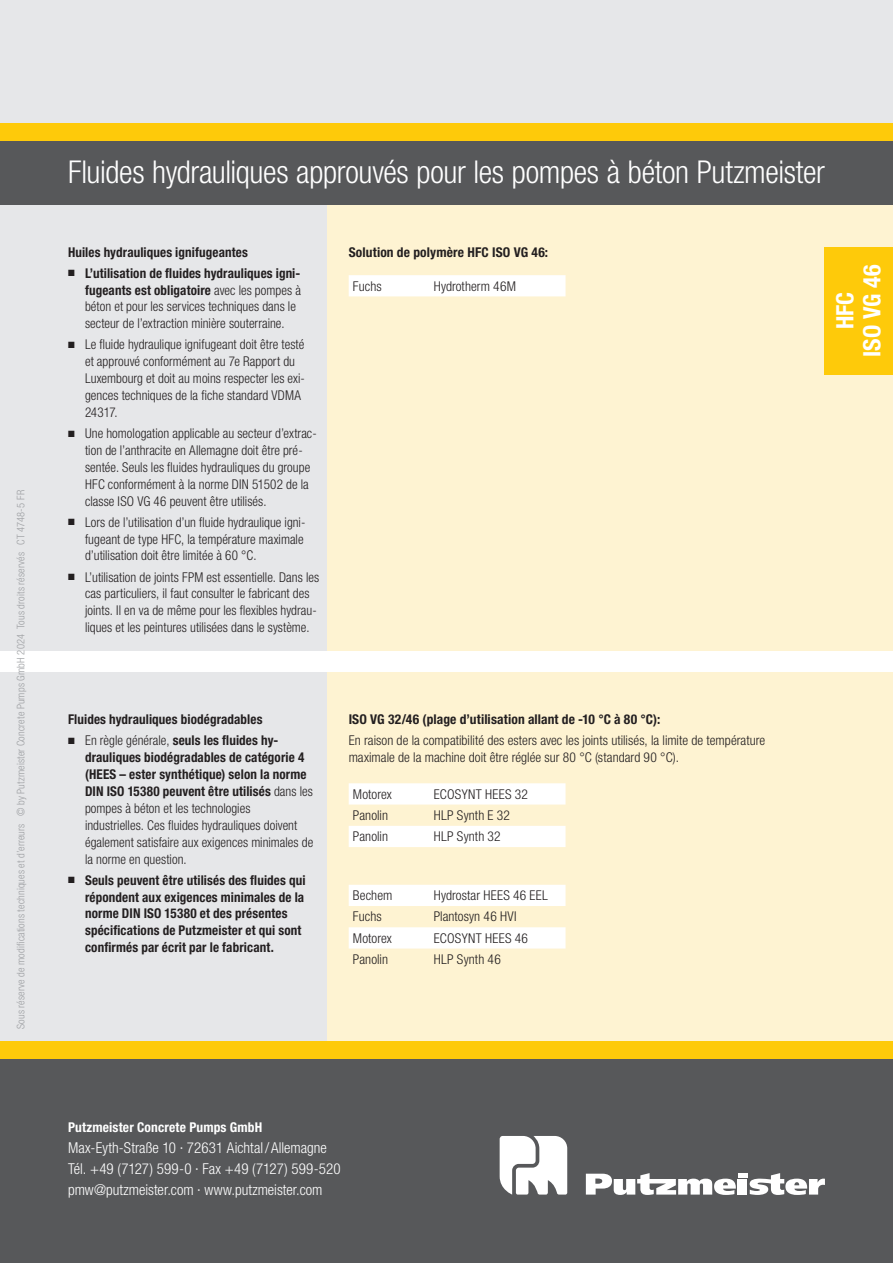
<style>
.page{position:relative;width:893px;height:1263px;background:#fff}
.page>*{position:absolute;margin:0;border:0;box-sizing:border-box;transform-origin:0 0}
.t1{font:300 condensed 31.5px "Helvetica Neue LT Pro";letter-spacing:-.01em;color:#fff}
.t2{font:700 condensed 24px/27px "Helvetica Neue LT Pro";color:#fff;text-align:center}
.t3{font:300 condensed 15px/21px "Helvetica Neue LT Pro";color:#fff}
.t4{font:300 condensed 13.5px/16.8px "Helvetica Neue LT Pro";letter-spacing:.005em;color:#231f20}
.t5{font:700 condensed 13.5px/16.8px "Helvetica Neue LT Pro";letter-spacing:.01em;color:#231f20}
.t6{font:700 condensed 13.5px "Helvetica Neue LT Pro";letter-spacing:.01em;color:#fff}
.t7{font:300 condensed 13.5px "Helvetica Neue LT Pro";letter-spacing:.025em;color:#231f20}
.t8{font:300 condensed 10.5px "Helvetica Neue LT Pro";letter-spacing:.015em;color:#9d9fa2}
.s1{font-weight:700}
</style>
<div class="page">
<div style="left:0;top:672px;width:327px;height:370px;background:#e6e7e9"></div>
<div style="left:0;top:204px;width:327px;height:447px;background:#e6e7e9"></div>
<div style="left:327px;top:672px;width:566px;height:370px;background:#fef3d2"></div>
<div style="left:327px;top:204px;width:566px;height:447px;background:#fef3d2"></div>
<div style="left:825px;top:247px;width:68px;height:127px;background:#feca0a"></div>
<div style="left:0;top:0;width:893px;height:123px;background:#e6e7e9"></div>
<div style="left:0;top:1059px;width:893px;height:204px;background:#57585a"></div>
<svg style="left:500px;top:1136px;width:67px;height:58px;background:#e7e7e7"></svg>
<svg style="left:586px;top:1173px;width:239px;height:22px"></svg>
<div style="left:0;top:1042px;width:893px;height:17px;background:#feca0a"></div>
<div style="left:0;top:140px;width:893px;height:64px;background:#57585a"></div>
<div style="left:0;top:123px;width:893px;height:17px;background:#feca0a"></div>
<div style="left:349px;top:275px;width:217px;height:21px;background:#fff"></div>
<svg style="left:349px;top:783px;width:217px;height:64px"></svg>
<svg style="left:349px;top:885px;width:217px;height:63px"></svg>
<p class="t8" style="left:15px;top:1029px;width:540px;rotate:-90deg">Sous réserve de modifications techniques et d’erreurs © by Putzmeister Concrete Pumps GmbH 2024 Tous droits réservés CT 4748-5 FR</p>
<h1 class="t1" style="left:68px;top:154px;width:758px">Fluides hydrauliques approuvés pour les pompes à béton Putzmeister</h1>
<p class="t5" style="left:68px;top:243px;width:181px">Huiles hydrauliques ignifugeantes</p>
<p class="t4" style="left:85px;top:264px;width:217px;text-indent:-17px">■ <span class="s1">L’utilisation de fluides hydrauliques igni&shy;fugeants est obligatoire</span> avec les pompes à béton et pour les services techniques dans le secteur de l’extraction minière souterraine.</p>
<p class="t4" style="left:85px;top:336px;width:221px;text-indent:-17px">■ Le fluide hydraulique ignifugeant doit être testé et approuvé conformément au 7e Rapport du Luxembourg et doit au moins respecter les exi&shy;gences techniques de la fiche standard VDMA 24317.</p>
<p class="t4" style="left:85px;top:425px;width:233px;text-indent:-17px">■ Une homologation applicable au secteur d’extrac&shy;tion de l’anthracite en Allemagne doit être pré&shy;sentée. Seuls les fluides hydrauliques du groupe HFC conformément à la norme DIN 51502 de la classe ISO VG 46 peuvent être utilisés.</p>
<p class="t4" style="left:85px;top:513px;width:222px;text-indent:-17px">■ Lors de l’utilisation d’un fluide hydraulique igni&shy;fugeant de type HFC, la température maximale d’utilisation doit être limitée à 60 °C.</p>
<p class="t4" style="left:85px;top:568px;width:236px;text-indent:-17px">■ L’utilisation de joints FPM est essentielle. Dans les cas particuliers, il faut consulter le fabricant des joints. Il en va de même pour les flexibles hydrau&shy;liques et les peintures utilisées dans le système.</p>
<p class="t5" style="left:349px;top:243px;width:201px">Solution de polymère HFC ISO VG 46:</p>
<p class="t4" style="left:353px;top:277px;width:30px">Fuchs</p>
<p class="t4" style="left:434px;top:277px;width:84px">Hydrotherm 46M</p>
<h2 class="t2" style="left:831px;top:357px;width:94px;rotate:-90deg">HFC<br>ISO VG 46</h2>
<p class="t5" style="left:68px;top:711px;width:196px">Fluides hydrauliques biodégradables</p>
<p class="t4" style="left:85px;top:732px;width:230px;text-indent:-17px">■ En règle générale, <span class="s1">seuls les fluides hy&shy;drauliques biodégradables de catégorie 4 (HEES – ester synthétique) selon la norme DIN ISO 15380 peuvent être utilisés</span> dans les pompes à béton et les technologies<br>industrielles. Ces fluides hydrauliques doivent également satisfaire aux exigences minimales de la norme en question.</p>
<p class="t5" style="left:85px;top:871px;width:222px;text-indent:-17px">■ Seuls peuvent être utilisés des fluides qui répondent aux exigences minimales de la norme DIN ISO 15380 et des présentes spécifications de Putzmeister et qui sont confirmés par écrit par le fabricant.</p>
<p class="t5" style="left:349px;top:711px;width:313px">ISO VG 32/46 (plage d’utilisation allant de -10 °C à 80 °C):</p>
<p class="t4" style="left:349px;top:732px;width:418px">En raison de la compatibilité des esters avec les joints utilisés, la limite de température maximale de la machine doit être réglée sur 80 °C (standard 90 °C).</p>
<p class="t4" style="left:353px;top:785px;width:40px">Motorex</p>
<p class="t4" style="left:434px;top:785px;width:96px">ECOSYNT HEES 32</p>
<p class="t4" style="left:353px;top:807px;width:37px">Panolin</p>
<p class="t4" style="left:434px;top:807px;width:78px">HLP Synth E 32</p>
<p class="t4" style="left:353px;top:828px;width:37px">Panolin</p>
<p class="t4" style="left:434px;top:828px;width:68px">HLP Synth 32</p>
<p class="t4" style="left:353px;top:887px;width:41px">Bechem</p>
<p class="t4" style="left:434px;top:887px;width:116px">Hydrostar HEES 46 EEL</p>
<p class="t4" style="left:353px;top:908px;width:30px">Fuchs</p>
<p class="t4" style="left:434px;top:908px;width:84px">Plantosyn 46 HVI</p>
<p class="t4" style="left:353px;top:929px;width:40px">Motorex</p>
<p class="t4" style="left:434px;top:929px;width:96px">ECOSYNT HEES 46</p>
<p class="t4" style="left:353px;top:951px;width:37px">Panolin</p>
<p class="t7" style="left:434px;top:951px;width:69px">HLP Synth 46</p>
<p class="t6" style="left:68px;top:1119px;width:196px">Putzmeister Concrete Pumps GmbH</p>
<p class="t3" style="left:68px;top:1137px;width:274px">Max-Eyth-Straße 10 · 72631 Aichtal/Allemagne<br>Tél. +49 (7127) 599-0 · Fax +49 (7127) 599-520 pmw@putzmeister.com · www.putzmeister.com</p>
</div>
